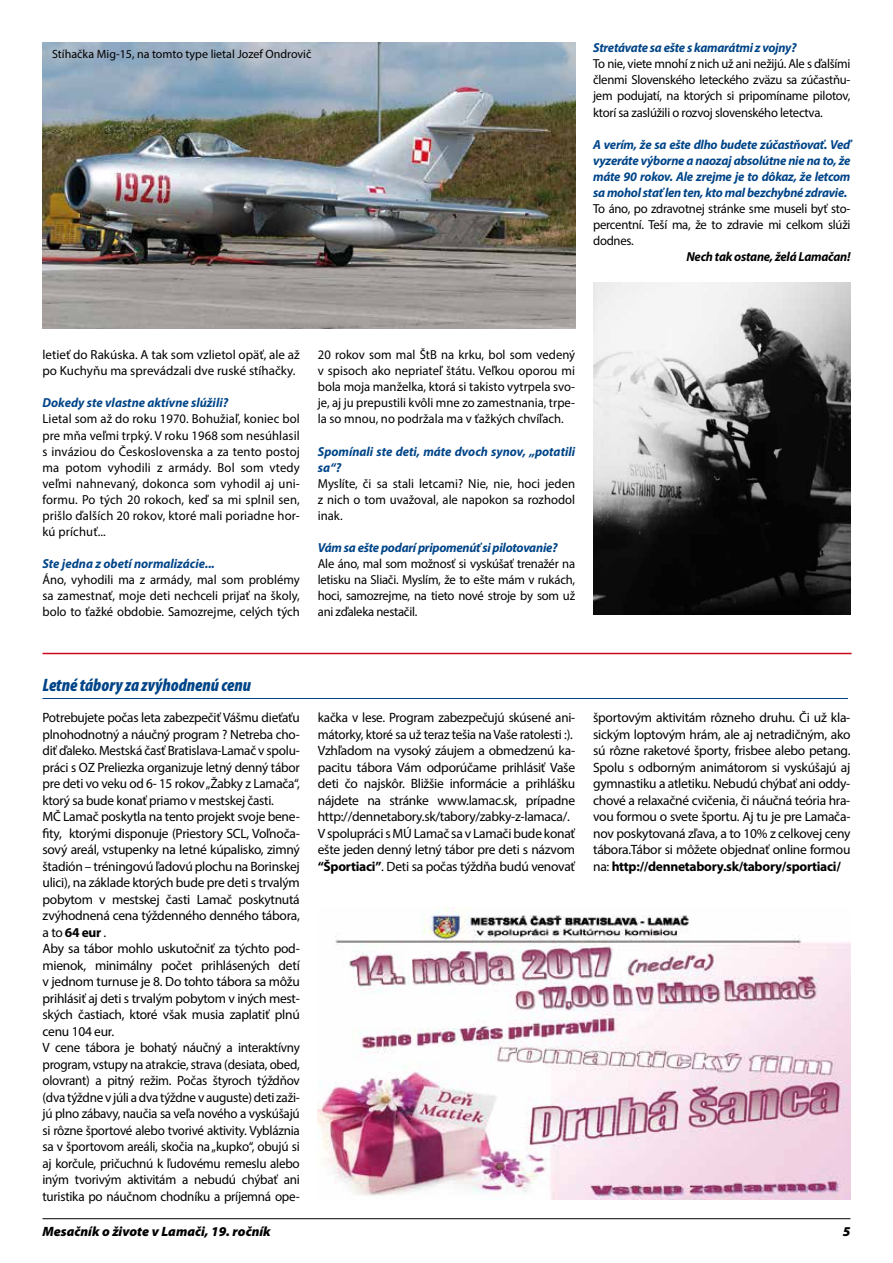
<style>
.page{position:relative;width:893px;height:1263px;background:#fff}
.page>*{position:absolute;margin:0;border:0;box-sizing:border-box;transform-origin:0 0}
.t1{font:italic 900 condensed 18px "Myriad Pro";color:#004588}
.t2{font:13.5px/16.5px "Myriad Pro";letter-spacing:-.02em;color:#000}
.t3{font:italic 900 13.5px "Myriad Pro";color:#000}
.t4{font:13.05px/16px "Myriad Pro";color:#000;text-align:justify}
.t5{font:italic 700 13.05px/16px "Myriad Pro";letter-spacing:-.015em;color:#004588}
.t6{font:italic 700 13.05px "Myriad Pro";letter-spacing:-.02em;color:#000}
.t7{font:12px "Myriad Pro";color:#000}
.s1{font-weight:700}
</style>
<div class="page">
<hr style="left:43px;top:1218px;width:807px;height:1px;background:#000">
<img style="left:593px;top:283px;width:257px;height:332px">
<hr style="left:43px;top:698px;width:805px;height:1px;background:#004588">
<hr style="left:43px;top:653px;width:809px;height:1px;background:#cd071e">
<img style="left:43px;top:43px;width:532px;height:285px">
<img style="left:318px;top:907px;width:532px;height:292px">
<p class="t7" style="left:52px;top:46px;width:261px">Stíhačka Mig-15, na tomto type lietal Jozef Ondrovič</p>
<p class="t5" style="left:593px;top:39px;width:205px">Stretávate sa ešte s kamarátmi z vojny?</p>
<p class="t4" style="left:593px;top:56px;width:259px">To nie, viete mnohí z nich už ani nežijú. Ale s ďalšími členmi Slovenského leteckého zväzu sa zúčastňu&shy;jem podujatí, na ktorých si pripomíname pilotov, ktorí sa zaslúžili o rozvoj slovenského letectva.</p>
<p class="t5" style="left:593px;top:136px;width:259px;text-align:justify">A verím, že sa ešte dlho budete zúčastňovať. Veď vyzeráte výborne a naozaj absolútne nie na to, že máte 90 rokov. Ale zrejme je to dôkaz, že letcom sa mohol stať len ten, kto mal bezchybné zdravie.</p>
<p class="t4" style="left:593px;top:200px;width:259px">To áno, po zdravotnej stránke sme museli byť sto&shy;percentní. Teší ma, že to zdravie mi celkom slúži dodnes.</p>
<p class="t6" style="left:686px;top:248px;width:166px">Nech tak ostane, želá Lamačan!</p>
<p class="t4" style="left:43px;top:347px;width:259px">letieť do Rakúska. A tak som vzlietol opäť, ale až po Kuchyňu ma sprevádzali dve ruské stíhačky.</p>
<p class="t5" style="left:43px;top:395px;width:187px">Dokedy ste vlastne aktívne slúžili?</p>
<p class="t4" style="left:43px;top:411px;width:259px">Lietal som až do roku 1970. Bohužiaľ, koniec bol pre mňa veľmi trpký. V roku 1968 som nesúhlasil s inváziou do Československa a za tento postoj ma potom vyhodili z armády. Bol som vtedy veľmi nahnevaný, dokonca som vyhodil aj uni&shy;formu. Po tých 20 rokoch, keď sa mi splnil sen, prišlo ďalších 20 rokov, ktoré mali poriadne hor&shy;kú príchuť...</p>
<p class="t5" style="left:43px;top:555px;width:174px">Ste jedna z obetí normalizácie...</p>
<p class="t4" style="left:43px;top:571px;width:259px">Áno, vyhodili ma z armády, mal som problémy sa zamestnať, moje deti nechceli prijať na školy, bolo to ťažké obdobie. Samozrejme, celých tých</p>
<p class="t4" style="left:318px;top:347px;width:259px">20 rokov som mal ŠtB na krku, bol som vedený v spisoch ako nepriateľ štátu. Veľkou oporou mi bola moja manželka, ktorá si takisto vytrpela svo&shy;je, aj ju prepustili kvôli mne zo zamestnania, trpe&shy;la so mnou, no podržala ma v ťažkých chvíľach.</p>
<p class="t5" style="left:318px;top:443px;width:259px">Spomínali ste deti, máte dvoch synov, „potatili sa“?</p>
<p class="t4" style="left:318px;top:475px;width:259px">Myslíte, či sa stali letcami? Nie, nie, hoci jeden z nich o tom uvažoval, ale napokon sa rozhodol inak.</p>
<p class="t5" style="left:318px;top:539px;width:241px">Vám sa ešte podarí pripomenúť si pilotovanie?</p>
<p class="t4" style="left:318px;top:555px;width:259px">Ale áno, mal som možnosť si vyskúšať trenažér na letisku na Sliači. Myslím, že to ešte mám v rukách, hoci, samozrejme, na tieto nové stroje by som už ani zďaleka nestačil.</p>
<h1 class="t1" style="left:43px;top:675px;width:210px">Letné tábory za zvýhodnenú cenu</h1>
<p class="t2" style="left:43px;top:709px;width:259px">Potrebujete počas leta zabezpečiť Vášmu dieťaťu plnohodnotný a náučný program ? Netreba cho&shy;diť ďaleko. Mestská časť Bratislava-Lamač v spolu&shy;práci s OZ Preliezka organizuje letný denný tábor pre deti vo veku od 6- 15 rokov „Žabky z Lamača“, ktorý sa bude konať priamo v mestskej časti.<br>MČ Lamač poskytla na tento projekt svoje bene&shy;fity, ktorými disponuje (Priestory SCL, Voľnoča&shy;sový areál, vstupenky na letné kúpalisko, zimný štadión – tréningovú ľadovú plochu na Borinskej ulici), na základe ktorých bude pre deti s trvalým pobytom v mestskej časti Lamač poskytnutá zvýhodnená cena týždenného denného tábora, a to <span class="s1">64 eur</span> .<br>Aby sa tábor mohlo uskutočniť za týchto pod&shy;mienok, minimálny počet prihlásených detí v jednom turnuse je 8. Do tohto tábora sa môžu prihlásiť aj deti s trvalým pobytom v iných mest&shy;ských častiach, ktoré však musia zaplatiť plnú cenu 104 eur.<br>V cene tábora je bohatý náučný a interaktívny program, vstupy na atrakcie, strava (desiata, obed, olovrant) a pitný režim. Počas štyroch týždňov (dva týždne v júli a dva týždne v auguste) deti zaži&shy;jú plno zábavy, naučia sa veľa nového a vyskúšajú si rôzne športové alebo tvorivé aktivity. Vybláznia sa v športovom areáli, skočia na „kupko“, obujú si aj korčule, pričuchnú k ľudovému remeslu alebo iným tvorivým aktivitám a nebudú chýbať ani turistika po náučnom chodníku a príjemná ope-</p>
<p class="t2" style="left:318px;top:709px;width:259px">kačka v lese. Program zabezpečujú skúsené ani&shy;mátorky, ktoré sa už teraz tešia na Vaše ratolesti :).<br>Vzhľadom na vysoký záujem a obmedzenú ka&shy;pacitu tábora Vám odporúčame prihlásiť Vaše deti čo najskôr. Bližšie informácie a prihlášku nájdete na stránke www.lamac.sk, prípadne http://dennetabory.sk/tabory/zabky-z-lamaca/.<br>V spolupráci s MÚ Lamač sa v Lamači bude konať ešte jeden denný letný tábor pre deti s názvom <span class="s1">“Športiaci”</span>. Deti sa počas týždňa budú venovať</p>
<p class="t2" style="left:593px;top:709px;width:259px;text-align:justify">športovým aktivitám rôzneho druhu. Či už kla&shy;sickým loptovým hrám, ale aj netradičným, ako sú rôzne raketové športy, frisbee alebo petang.<br>Spolu s odborným animátorom si vyskúšajú aj gymnastiku a atletiku. Nebudú chýbať ani oddy&shy;chové a relaxačné cvičenia, či náučná teória hra&shy;vou formou o svete športu. Aj tu je pre Lamača&shy;nov poskytovaná zľava, a to 10% z celkovej ceny tábora.Tábor si môžete objednať online formou na: <span class="s1">http://dennetabory.sk/tabory/sportiaci/</span></p>
<p class="t3" style="left:43px;top:1223px;width:230px">Mesačník o živote v Lamači, 19. ročník</p>
<p class="t3" style="left:843px;top:1223px;width:9px">5</p>
</div>
